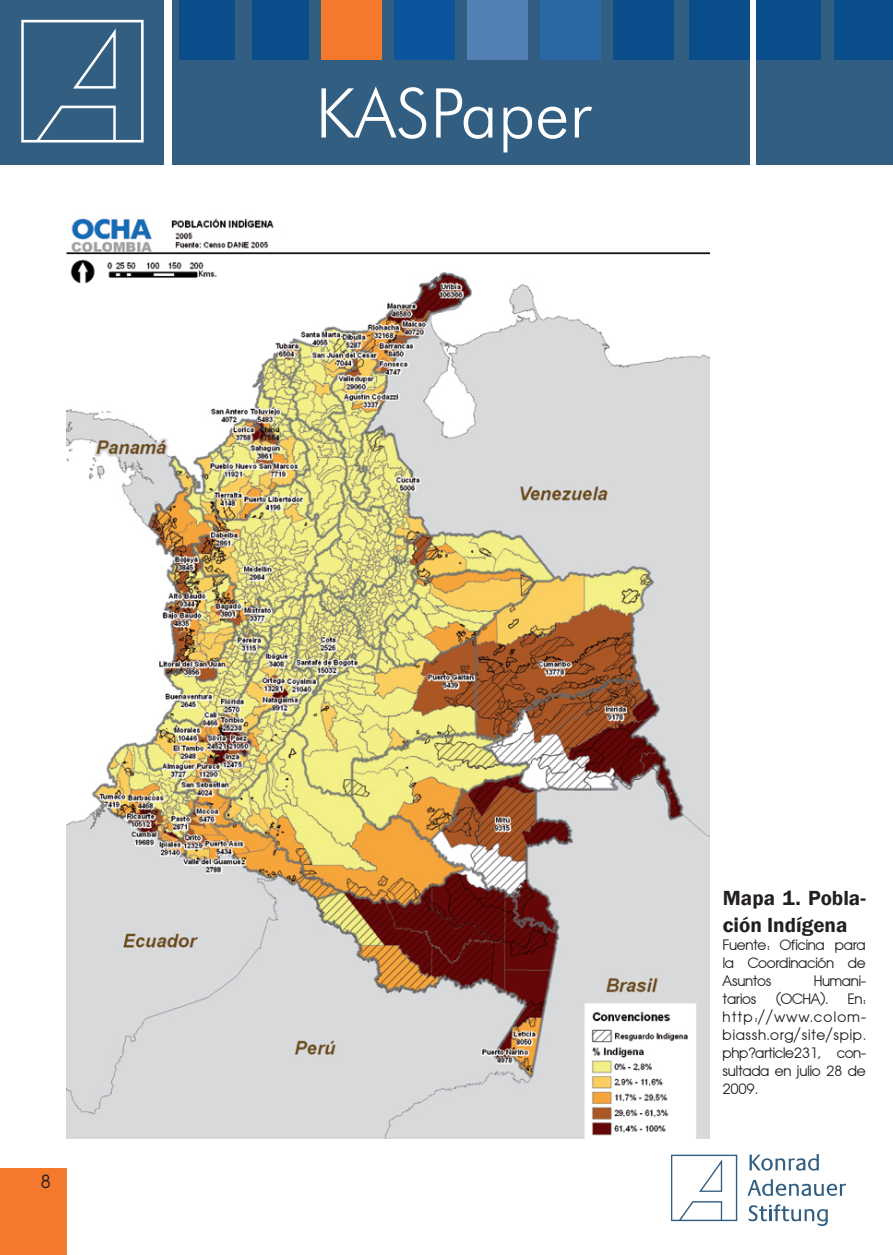
<style>
.page{position:relative;width:893px;height:1255px;background:#fff}
.page>*{position:absolute;margin:0;border:0;box-sizing:border-box;transform-origin:0 0}
.t1{font:300 68.7px "Futura BT";color:#fff}
.t2{font:600 21px/27px "Franklin Gothic";color:#231f20}
.t3{font:18px "Avant Garde";color:#231f20}
.t4{font:15px/18px "Avantage Normal";color:#231f20;text-align:justify}
</style>
<div class="page">
<div style="left:0;top:1168px;width:67px;height:86px;background:#f4792d"></div>
<svg style="left:671px;top:1154px;width:66px;height:66px"></svg>
<svg style="left:749px;top:1154px;width:70px;height:16px"></svg>
<svg style="left:749px;top:1204px;width:79px;height:21px"></svg>
<svg style="left:748px;top:1179px;width:98px;height:16px"></svg>
<div style="left:0;top:0;width:164px;height:164px;background:#315e81"></div>
<svg style="left:21px;top:20px;width:123px;height:122px"></svg>
<div style="left:172px;top:0;width:577px;height:164px;background:#315e81"></div>
<div style="left:757px;top:0;width:136px;height:164px;background:#315e81"></div>
<div style="left:321px;top:0;width:60px;height:59px;background:#f4792d"></div>
<div style="left:179px;top:0;width:56px;height:59px;background:#094d8a"></div>
<div style="left:253px;top:0;width:56px;height:59px;background:#094d8a"></div>
<div style="left:394px;top:0;width:60px;height:59px;background:#0b559d"></div>
<div style="left:468px;top:0;width:60px;height:59px;background:#5481b5"></div>
<div style="left:540px;top:0;width:60px;height:59px;background:#2a69a5"></div>
<div style="left:613px;top:0;width:60px;height:59px;background:#094d8a"></div>
<div style="left:689px;top:0;width:60px;height:59px;background:#094d8a"></div>
<div style="left:757px;top:0;width:64px;height:59px;background:#094d8a"></div>
<div style="left:834px;top:0;width:59px;height:59px;background:#094d8a"></div>
<img style="left:67px;top:218px;width:642px;height:920px">
<h1 class="t1" style="left:315px;top:71px;width:277px">KASPaper</h1>
<p class="t3" style="left:41px;top:1169px;width:11px">8</p>
<p class="t2" style="left:723px;top:885px;width:144px">Mapa 1. Pobla&shy;ción Indígena</p>
<p class="t4" style="left:723px;top:936px;width:144px">Fuente: Oficina para la Coordinación de Asuntos</p>
<p class="t4" style="left:814px;top:972px;width:53px">Humani-</p>
<p class="t4" style="left:723px;top:990px;width:35px">tarios</p>
<p class="t4" style="left:776px;top:990px;width:54px">(OCHA).</p>
<p class="t4" style="left:723px;top:990px;width:144px;text-indent:125px">En: http://www.colom&shy;biassh.org/site/spip. php?article231, con&shy;sultada en julio 28 de 2009.</p>
</div>
